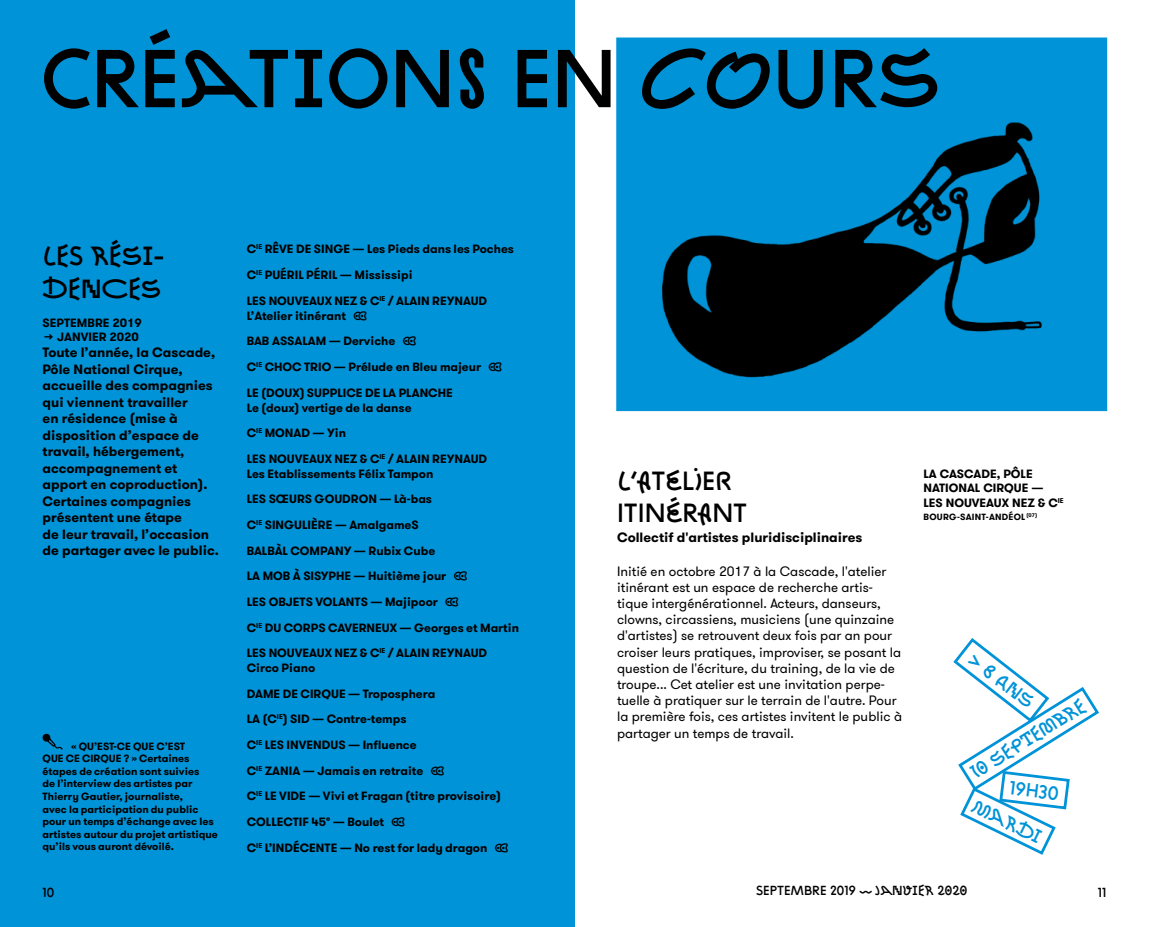
<style>
.page{position:relative;width:1149px;height:927px;background:#fff}
.page>*{position:absolute;margin:0;border:0;box-sizing:border-box;transform-origin:0 0}
.t1{font:84px "ZIGZAG Not Rounded";color:#000}
.t2{font:27px/32.4px "ZIGZAG Not Rounded";color:#000}
.t3{font:19.5px "ZIGZAG Not Rounded";color:#0093d7}
.t4{font:13.5px/16.2px "GT Walsheim";color:#000}
.t5{font:700 13.5px/16.5px "GT Walsheim";color:#000}
.t6{font:13.5px "ZIGZAG Not Rounded";color:#000}
.t7{font:700 12px/25.7px "GT Walsheim";color:#000}
.t8{font:700 10.5px/12.6px "GT Walsheim";color:#000}
.t9{font:700 9px "GT Walsheim";letter-spacing:.02em;color:#000}
.s1{font-family:"ZIGZAG Not Rounded";font-weight:400}
</style>
<div class="page">
<div style="left:0;top:0;width:574px;height:927px;background:#0093d7"></div>
<div style="left:616px;top:38px;width:490px;height:373px;background:#0093d7"></div>
<svg style="left:42px;top:733px;width:21px;height:17px"></svg>
<svg style="left:953px;top:638px;width:146px;height:217px"></svg>
<img style="left:662px;top:122px;width:380px;height:256px">
<h1 class="t1" style="left:41px;top:30px;width:899px">CRÉATIONS EN COURS</h1>
<h2 class="t2" style="left:43px;top:241px;width:123px">LES RÉSI-<br>DENCES</h2>
<p class="t7" style="left:43px;top:310px;width:101px">SEPTEMBRE 2019</p>
<p class="t7" style="left:45px;top:324px;width:95px">→ JANVIER 2020</p>
<p class="t5" style="left:43px;top:345px;width:178px">Toute l’année, la Cascade,<br>Pôle National Cirque, accueille des compagnies qui viennent travailler<br>en résidence (mise à disposition d’espace de travail, hébergement, accompagnement et apport en coproduction).<br>Certaines compagnies présentent une étape<br>de leur travail, l’occasion de partager avec le public.</p>
<p class="t8" style="left:43px;top:740px;width:177px;text-indent:29px">« QU’EST-CE QUE C’EST<br>QUE CE CIRQUE ? » Certaines étapes de création sont suivies<br>de l’interview des artistes par<br>Thierry Gautier, journaliste,<br>avec la participation du public pour un temps d’échange avec les artistes autour du projet artistique qu’ils vous auront dévoilé.</p>
<p class="t7" style="left:247px;top:236px;width:269px">C<sup>IE</sup> RÊVE DE SINGE — Les Pieds dans les Poches<br>C<sup>IE</sup> PUÉRIL PÉRIL — Mississipi<br>LES NOUVEAUX NEZ &amp; C<sup>IE</sup> / ALAIN REYNAUD</p>
<p class="t7" style="left:247px;top:303px;width:257px">L’Atelier itinérant <span class="s1">OO<br></span>BAB ASSALAM — Derviche <span class="s1">OO<br></span>C<sup>IE</sup> CHOC TRIO — Prélude en Bleu majeur <span class="s1">OO<br></span>LE (DOUX) SUPPLICE DE LA PLANCHE</p>
<p class="t7" style="left:247px;top:395px;width:242px">Le (doux) vertige de la danse<br>C<sup>IE</sup> MONAD — Yin<br>LES NOUVEAUX NEZ &amp; C<sup>IE</sup> / ALAIN REYNAUD</p>
<p class="t7" style="left:247px;top:461px;width:273px">Les Etablissements Félix Tampon<br>LES SŒURS GOUDRON — Là-bas<br>C<sup>IE</sup> SINGULIÈRE — AmalgameS<br>BALBÀL COMPANY — Rubix Cube<br>LA MOB À SISYPHE — Huitième jour <span class="s1">OO<br></span>LES OBJETS VOLANTS — Majipoor <span class="s1">OO<br></span>C<sup>IE</sup> DU CORPS CAVERNEUX — Georges et Martin<br>LES NOUVEAUX NEZ &amp; C<sup>IE</sup> / ALAIN REYNAUD</p>
<p class="t7" style="left:247px;top:655px;width:263px">Circo Piano<br>DAME DE CIRQUE — Troposphera<br>LA (C<sup>IE</sup>) SID — Contre-temps<br>C<sup>IE</sup> LES INVENDUS — Influence<br>C<sup>IE</sup> ZANIA — Jamais en retraite <span class="s1">OO<br></span>C<sup>IE</sup> LE VIDE — Vivi et Fragan (titre provisoire)<br>COLLECTIF 45° — Boulet <span class="s1">OO<br></span>C<sup>IE</sup> L’INDÉCENTE — No rest for lady dragon <span class="s1">OO</span></p>
<h2 class="t2" style="left:617px;top:465px;width:132px">L’ATELIER<br>ITINÉRANT</h2>
<p class="t5" style="left:617px;top:530px;width:247px">Collectif d'artistes pluridisciplinaires</p>
<p class="t4" style="left:617px;top:563px;width:286px">Initié en octobre 2017 à la Cascade, l'atelier itinérant est un espace de recherche artis&shy;tique intergénérationnel. Acteurs, danseurs, clowns, circassiens, musiciens (une quinzaine d'artistes) se retrouvent deux fois par an pour croiser leurs pratiques, improviser, se posant la question de l'écriture, du training, de la vie de troupe... Cet atelier est une invitation perpe&shy;tuelle à pratiquer sur le terrain de l'autre. Pour la première fois, ces artistes invitent le public à partager un temps de travail.</p>
<p class="t7" style="left:923px;top:467px;width:142px;line-height:14.4px">LA CASCADE, PÔLE<br>NATIONAL CIRQUE —<br>LES NOUVEAUX NEZ &amp; C<sup>IE</sup></p>
<p class="t9" style="left:923px;top:511px;width:115px">BOURG-SAINT-ANDÉOL <sup>(07)</sup></p>
<h3 class="t3" style="left:977px;top:648px;width:73px;rotate:38deg">&gt; 8 ANS</h3>
<h3 class="t3" style="left:966px;top:764px;width:133px;rotate:-32deg">10 S EPTEMBRE</h3>
<h3 class="t3" style="left:1010px;top:777px;width:51px;rotate:7deg">19H30</h3>
<h3 class="t3" style="left:977px;top:795px;width:76px;rotate:26deg">MA RDI</h3>
<p class="t6" style="left:43px;top:885px;width:13px">10</p>
<p class="t6" style="left:756px;top:883px;width:212px">SEPTEMBRE 2019 — JANVIER 2020</p>
<p class="t6" style="left:1097px;top:885px;width:10px">11</p>
</div>
